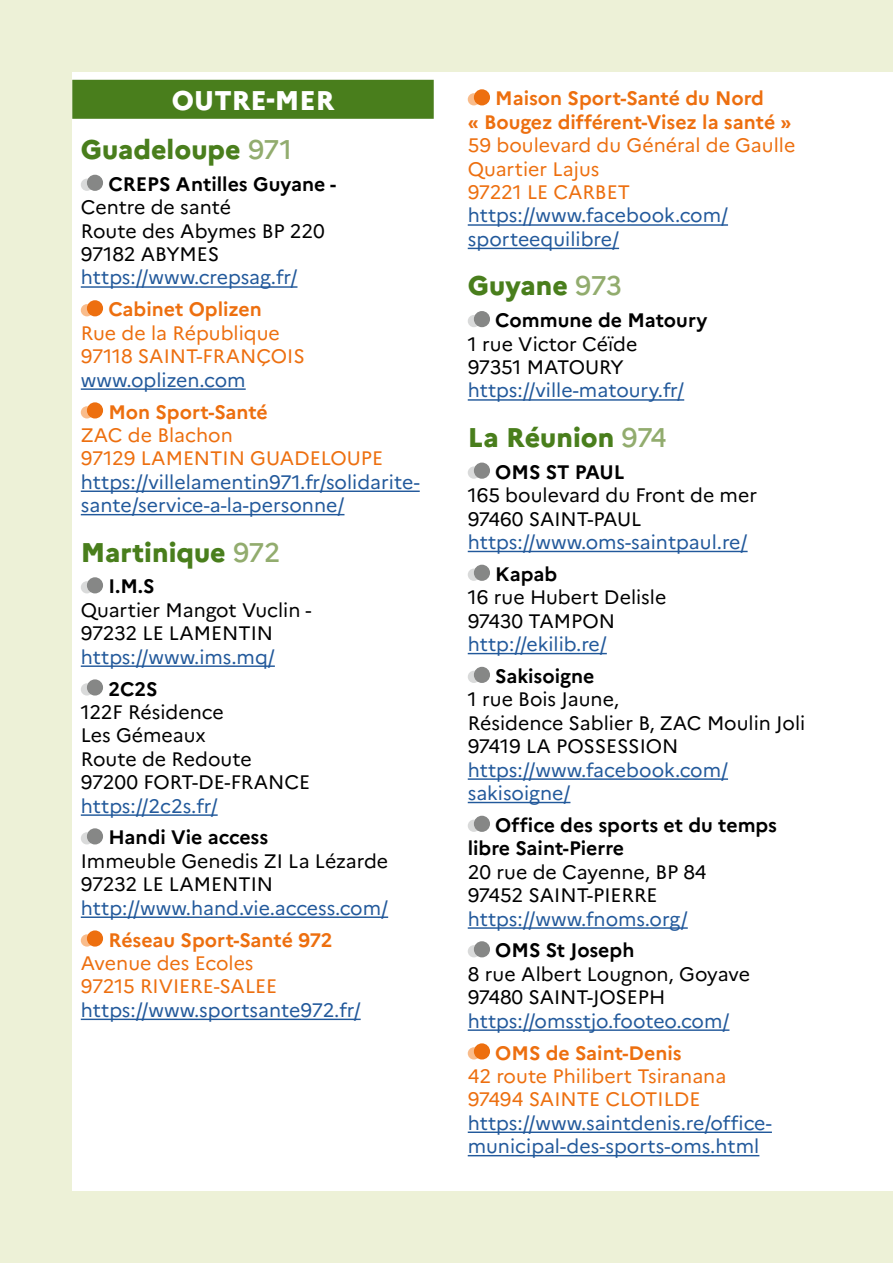
<style>
.page{position:relative;width:893px;height:1263px;background:#edf1d7}
.page>*{position:absolute;margin:0;border:0;box-sizing:border-box;transform-origin:0 0}
.Departement{font:800 27px "Marianne";color:#497e1c}
.Region{font:800 27px "Marianne";color:#fff}
.t1{font:19.5px/23.4px "Marianne";color:#22599b}
.t2{font:19.5px "Marianne";color:#000}
.t3{font:19.5px/23.4px "Marianne";color:#ed6f0f}
.t4{font:700 19.5px/23.4px "Marianne";color:#000}
.t5{font:700 19.5px/23.4px "Marianne";color:#ed6f0f;text-align:center}
.t6{font:19.5px "Marianne";letter-spacing:-.025em;color:#000}
.s1{font-weight:500;color:#92ac6e}
</style>
<div class="page">
<div style="left:72px;top:72px;width:821px;height:1119px;background:#fff"></div>
<div style="left:72px;top:80px;width:362px;height:39px;background:#497e1c"></div>
<hr style="left:81px;top:286px;width:216px;height:2px;background:#22599b">
<hr style="left:81px;top:388px;width:165px;height:2px;background:#22599b">
<hr style="left:81px;top:490px;width:339px;height:2px;background:#22599b">
<hr style="left:81px;top:514px;width:263px;height:1px;background:#22599b">
<hr style="left:81px;top:665px;width:194px;height:2px;background:#22599b">
<hr style="left:81px;top:814px;width:137px;height:2px;background:#22599b">
<hr style="left:81px;top:916px;width:307px;height:2px;background:#22599b">
<hr style="left:81px;top:1018px;width:280px;height:2px;background:#22599b">
<div style="left:81px;top:179px;width:12px;height:12px;background:#d9dada;border-radius:50%"></div>
<div style="left:87px;top:175px;width:16px;height:16px;background:#868786;border-radius:50%"></div>
<div style="left:81px;top:304px;width:12px;height:12px;background:#f9bc8b;border-radius:50%"></div>
<div style="left:87px;top:300px;width:16px;height:16px;background:#ed6f0f;border-radius:50%"></div>
<div style="left:81px;top:406px;width:12px;height:12px;background:#f9bc8b;border-radius:50%"></div>
<div style="left:87px;top:402px;width:16px;height:16px;background:#ed6f0f;border-radius:50%"></div>
<div style="left:81px;top:581px;width:12px;height:12px;background:#d9dada;border-radius:50%"></div>
<div style="left:87px;top:577px;width:16px;height:16px;background:#868786;border-radius:50%"></div>
<div style="left:81px;top:683px;width:12px;height:12px;background:#d9dada;border-radius:50%"></div>
<div style="left:87px;top:679px;width:16px;height:16px;background:#868786;border-radius:50%"></div>
<div style="left:81px;top:832px;width:12px;height:12px;background:#d9dada;border-radius:50%"></div>
<div style="left:87px;top:828px;width:16px;height:16px;background:#868786;border-radius:50%"></div>
<div style="left:81px;top:934px;width:12px;height:12px;background:#f9bc8b;border-radius:50%"></div>
<div style="left:87px;top:930px;width:16px;height:16px;background:#ed6f0f;border-radius:50%"></div>
<hr style="left:468px;top:224px;width:260px;height:2px;background:#22599b">
<hr style="left:468px;top:248px;width:151px;height:1px;background:#22599b">
<hr style="left:468px;top:399px;width:216px;height:2px;background:#22599b">
<hr style="left:468px;top:551px;width:280px;height:1px;background:#22599b">
<hr style="left:468px;top:653px;width:139px;height:1px;background:#22599b">
<hr style="left:468px;top:778px;width:260px;height:2px;background:#22599b">
<hr style="left:468px;top:802px;width:102px;height:1px;background:#22599b">
<hr style="left:468px;top:927px;width:220px;height:2px;background:#22599b">
<hr style="left:468px;top:1029px;width:261px;height:2px;background:#22599b">
<hr style="left:468px;top:1131px;width:304px;height:2px;background:#22599b">
<hr style="left:468px;top:1155px;width:291px;height:1px;background:#22599b">
<div style="left:468px;top:93px;width:12px;height:12px;background:#f9bc8b;border-radius:50%"></div>
<div style="left:474px;top:89px;width:16px;height:16px;background:#ed6f0f;border-radius:50%"></div>
<div style="left:468px;top:315px;width:12px;height:12px;background:#d9dada;border-radius:50%"></div>
<div style="left:474px;top:311px;width:16px;height:16px;background:#868786;border-radius:50%"></div>
<div style="left:468px;top:466px;width:12px;height:13px;background:#d9dada;border-radius:50%"></div>
<div style="left:474px;top:463px;width:16px;height:16px;background:#868786;border-radius:50%"></div>
<div style="left:468px;top:569px;width:12px;height:12px;background:#d9dada;border-radius:50%"></div>
<div style="left:474px;top:565px;width:16px;height:16px;background:#868786;border-radius:50%"></div>
<div style="left:468px;top:671px;width:12px;height:12px;background:#d9dada;border-radius:50%"></div>
<div style="left:474px;top:667px;width:16px;height:16px;background:#868786;border-radius:50%"></div>
<div style="left:468px;top:820px;width:12px;height:12px;background:#d9dada;border-radius:50%"></div>
<div style="left:474px;top:816px;width:16px;height:16px;background:#868786;border-radius:50%"></div>
<div style="left:468px;top:945px;width:12px;height:12px;background:#d9dada;border-radius:50%"></div>
<div style="left:474px;top:941px;width:16px;height:16px;background:#868786;border-radius:50%"></div>
<div style="left:468px;top:1047px;width:12px;height:12px;background:#f9bc8b;border-radius:50%"></div>
<div style="left:474px;top:1043px;width:16px;height:16px;background:#ed6f0f;border-radius:50%"></div>
<p class="Region" style="left:172px;top:83px;width:164px">OUTRE-MER</p>
<p class="Departement" style="left:81px;top:133px;width:213px">Guadeloupe <span class="s1">971</span></p>
<p class="t4" style="left:108px;top:172px;width:229px">CREPS Antilles Guyane -</p>
<p class="t2" style="left:81px;top:195px;width:152px">Centre de santé</p>
<p class="t2" style="left:81px;top:219px;width:245px">Route des Abymes BP 220</p>
<p class="t2" style="left:81px;top:242px;width:140px">97182 ABYMES</p>
<p class="t1" style="left:81px;top:266px;width:218px">https://www.crepsag.fr/</p>
<p class="t5" style="left:108px;top:298px;width:155px">Cabinet Oplizen</p>
<p class="t3" style="left:81px;top:321px;width:201px">Rue de la République</p>
<p class="t3" style="left:81px;top:344px;width:226px">97118 SAINT-FRANÇOIS</p>
<p class="t1" style="left:81px;top:368px;width:166px">www.oplizen.com</p>
<p class="t5" style="left:108px;top:400px;width:161px">Mon Sport-Santé</p>
<p class="t3" style="left:81px;top:423px;width:304px">ZAC de Blachon<br>97129 LAMENTIN GUADELOUPE</p>
<p class="t1" style="left:81px;top:470px;width:340px">https://villelamentin971.fr/solidarite&shy;sante/service-a-la-personne/</p>
<p class="Departement" style="left:81px;top:535px;width:201px">Martinique <span class="s1">972</span></p>
<p class="t4" style="left:108px;top:575px;width:48px">I.M.S</p>
<p class="t2" style="left:81px;top:598px;width:232px">Quartier Mangot Vuclin -</p>
<p class="t2" style="left:81px;top:621px;width:194px">97232 LE LAMENTIN</p>
<p class="t1" style="left:81px;top:645px;width:196px">https://www.ims.mq/</p>
<p class="t4" style="left:108px;top:677px;width:51px">2C2S</p>
<p class="t2" style="left:81px;top:700px;width:144px">122F Résidence</p>
<p class="t2" style="left:81px;top:723px;width:126px">Les Gémeaux</p>
<p class="t2" style="left:81px;top:747px;width:172px">Route de Redoute</p>
<p class="t2" style="left:81px;top:770px;width:231px">97200 FORT-DE-FRANCE</p>
<p class="t1" style="left:81px;top:794px;width:138px">https://2c2s.fr/</p>
<p class="t4" style="left:108px;top:826px;width:161px">Handi Vie access</p>
<p class="t2" style="left:81px;top:849px;width:309px">Immeuble Genedis ZI La Lézarde</p>
<p class="t2" style="left:81px;top:872px;width:194px">97232 LE LAMENTIN</p>
<p class="t1" style="left:81px;top:896px;width:309px">http://www.hand.vie.access.com/</p>
<p class="t5" style="left:108px;top:928px;width:226px">Réseau Sport-Santé 972</p>
<p class="t3" style="left:81px;top:951px;width:174px">Avenue des Ecoles</p>
<p class="t3" style="left:81px;top:975px;width:198px">97215 RIVIERE-SALEE</p>
<p class="t1" style="left:81px;top:998px;width:281px">https://www.sportsante972.fr/</p>
<p class="t5" style="left:468px;top:87px;width:325px">Maison Sport-Santé du Nord<br>« Bougez différent-Visez la santé »</p>
<p class="t3" style="left:468px;top:134px;width:329px">59 boulevard du Général de Gaulle<br>Quartier Lajus</p>
<p class="t3" style="left:468px;top:180px;width:164px">97221 LE CARBET</p>
<p class="t1" style="left:468px;top:204px;width:262px">https://www.facebook.com/ sporteequilibre/</p>
<p class="Departement" style="left:468px;top:269px;width:156px">Guyane <span class="s1">973</span></p>
<p class="t4" style="left:495px;top:308px;width:214px">Commune de Matoury</p>
<p class="t2" style="left:468px;top:332px;width:171px">1 rue Victor Céïde</p>
<p class="t6" style="left:468px;top:355px;width:157px">97351 MATOURY</p>
<p class="t1" style="left:468px;top:379px;width:218px">https://ville-matoury.fr/</p>
<p class="Departement" style="left:468px;top:421px;width:200px">La Réunion <span class="s1">974</span></p>
<p class="t4" style="left:495px;top:460px;width:131px">OMS ST PAUL</p>
<p class="t2" style="left:468px;top:483px;width:291px">165 boulevard du Front de mer</p>
<p class="t2" style="left:468px;top:507px;width:175px">97460 SAINT-PAUL</p>
<p class="t1" style="left:468px;top:530px;width:281px">https://www.oms-saintpaul.re/</p>
<p class="t4" style="left:495px;top:562px;width:63px">Kapab</p>
<p class="t2" style="left:468px;top:585px;width:200px">16 rue Hubert Delisle</p>
<p class="t2" style="left:468px;top:609px;width:149px">97430 TAMPON</p>
<p class="t1" style="left:468px;top:632px;width:141px">http://ekilib.re/</p>
<p class="t4" style="left:495px;top:664px;width:101px">Sakisoigne</p>
<p class="t2" style="left:468px;top:687px;width:153px">1 rue Bois Jaune,</p>
<p class="t2" style="left:468px;top:711px;width:339px">Résidence Sablier B, ZAC Moulin Joli</p>
<p class="t2" style="left:468px;top:734px;width:212px">97419 LA POSSESSION</p>
<p class="t1" style="left:468px;top:758px;width:262px">https://www.facebook.com/ sakisoigne/</p>
<p class="t4" style="left:468px;top:813px;width:311px;text-indent:28px">Office des sports et du temps libre Saint-Pierre</p>
<p class="t2" style="left:468px;top:860px;width:240px">20 rue de Cayenne, BP 84</p>
<p class="t2" style="left:468px;top:883px;width:191px">97452 SAINT-PIERRE</p>
<p class="t1" style="left:468px;top:907px;width:221px">https://www.fnoms.org/</p>
<p class="t4" style="left:495px;top:939px;width:141px">OMS St Joseph</p>
<p class="t2" style="left:468px;top:962px;width:284px">8 rue Albert Lougnon, Goyave</p>
<p class="t2" style="left:468px;top:985px;width:199px">97480 SAINT-JOSEPH</p>
<p class="t1" style="left:468px;top:1009px;width:263px">https://omsstjo.footeo.com/</p>
<p class="t5" style="left:495px;top:1041px;width:188px">OMS de Saint-Denis</p>
<p class="t3" style="left:468px;top:1064px;width:260px">42 route Philibert Tsiranana</p>
<p class="t3" style="left:468px;top:1088px;width:234px">97494 SAINTE CLOTILDE</p>
<p class="t1" style="left:468px;top:1111px;width:306px">https://www.saintdenis.re/office&shy;municipal-des-sports-oms.html</p>
</div>
